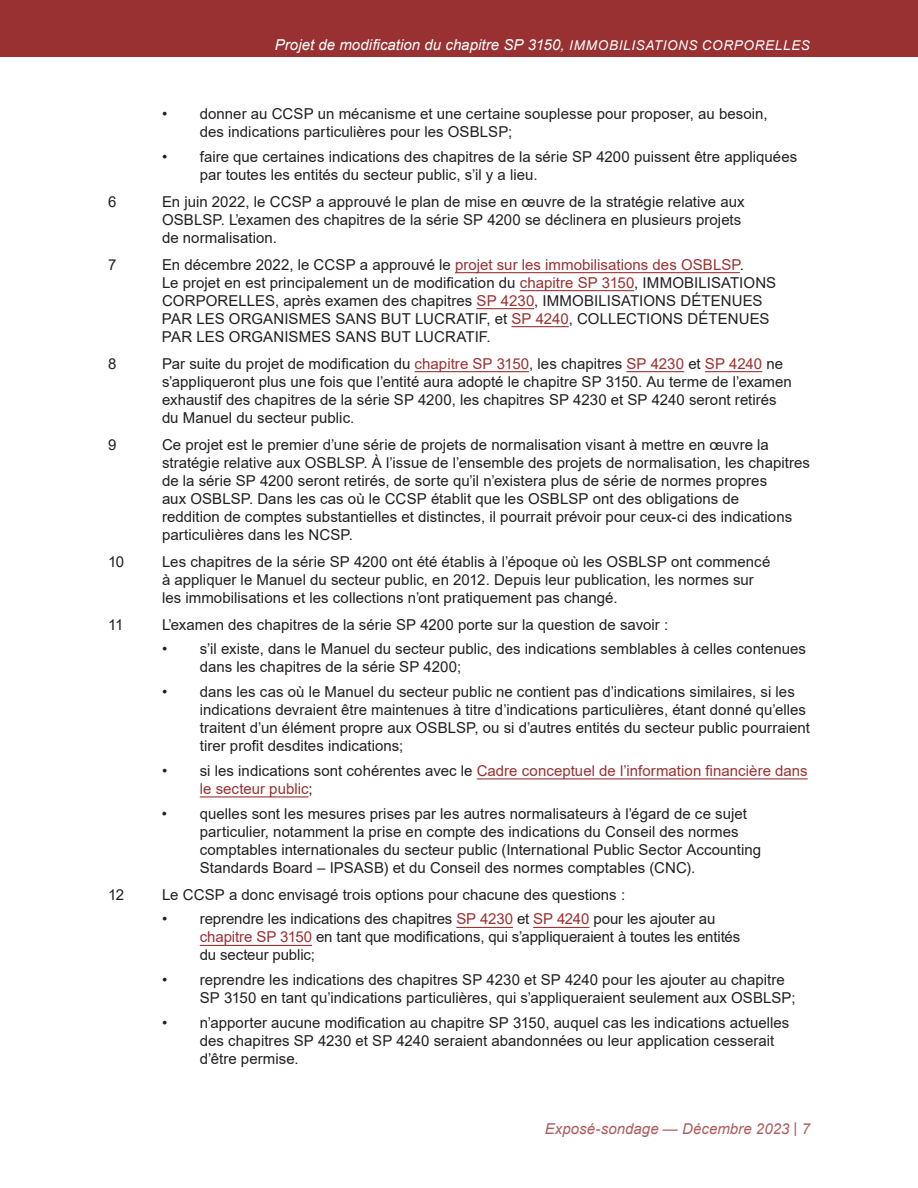
<style>
.page{position:relative;width:918px;height:1188px;background:#fff}
.page>*{position:absolute;margin:0;border:0;box-sizing:border-box;transform-origin:0 0}
.t1{font:15px/18px "Arial";letter-spacing:.005em;color:#231f20}
.t2{font:15px/18px "Arial";letter-spacing:.005em;color:#993132}
.t3{font:italic 15px "Arial";letter-spacing:.005em;color:#fff}
.t4{font:italic 15px "Arial";letter-spacing:.005em;color:#ae5c5d}
.s1{font-size:13.5px}
.s2{color:#993132}
.s3{color:#231f20}
</style>
<div class="page">
<div style="left:0;top:0;width:918px;height:57px;background:#993132"></div>
<hr style="left:455px;top:272px;width:285px;height:1px;background:#993132">
<hr style="left:520px;top:290px;width:114px;height:1px;background:#993132">
<hr style="left:477px;top:308px;width:57px;height:1px;background:#993132">
<hr style="left:511px;top:326px;width:58px;height:1px;background:#993132">
<hr style="left:415px;top:371px;width:114px;height:1px;background:#993132">
<hr style="left:626px;top:371px;width:58px;height:1px;background:#993132">
<hr style="left:705px;top:371px;width:57px;height:1px;background:#993132">
<hr style="left:477px;top:778px;width:331px;height:1px;background:#993132">
<hr style="left:200px;top:796px;width:108px;height:1px;background:#993132">
<hr style="left:456px;top:927px;width:57px;height:1px;background:#993132">
<hr style="left:533px;top:927px;width:56px;height:1px;background:#993132">
<hr style="left:200px;top:945px;width:112px;height:1px;background:#993132">
<p class="t3" style="left:275px;top:35px;width:536px">Projet de modification du chapitre SP 3150, <span class="s1">IMMOBILISATIONS CORPORELLES</span></p>
<p class="t1" style="left:200px;top:105px;width:569px;text-indent:-38px">• donner au CCSP un mécanisme et une certaine souplesse pour proposer, au besoin, des indications particulières pour les OSBLSP;</p>
<p class="t1" style="left:200px;top:147px;width:599px;text-indent:-38px">• faire que certaines indications des chapitres de la série SP 4200 puissent être appliquées par toutes les entités du secteur public, s’il y a lieu.</p>
<p class="t1" style="left:108px;top:192px;width:10px">6</p>
<p class="t1" style="left:162px;top:192px;width:584px">En juin 2022, le CCSP a approuvé le plan de mise en œuvre de la stratégie relative aux<br>OSBLSP. L’examen des chapitres de la série SP 4200 se déclinera en plusieurs projets de normalisation.</p>
<p class="t1" style="left:108px;top:255px;width:10px">7</p>
<p class="t1" style="left:162px;top:255px;width:616px">En décembre 2022, le CCSP a approuvé le <span class="s2">projet sur les immobilisations des OSBLSP</span>.<br>Le projet en est principalement un de modification du <span class="s2">chapitre SP 3150</span>, IMMOBILISATIONS CORPORELLES, après examen des chapitres <span class="s2">SP 4230</span>, IMMOBILISATIONS DÉTENUES PAR LES ORGANISMES SANS BUT LUCRATIF, et <span class="s2">SP 4240</span>, COLLECTIONS DÉTENUES PAR LES ORGANISMES SANS BUT LUCRATIF.</p>
<p class="t1" style="left:108px;top:354px;width:10px">8</p>
<p class="t1" style="left:162px;top:354px;width:631px">Par suite du projet de modification du <span class="s2">chapitre SP 3150</span>, les chapitres <span class="s2">SP 4230</span> et <span class="s2">SP 4240</span> ne s’appliqueront plus une fois que l’entité aura adopté le chapitre SP 3150. Au terme de l’examen exhaustif des chapitres de la série SP 4200, les chapitres SP 4230 et SP 4240 seront retirés du Manuel du secteur public.</p>
<p class="t1" style="left:108px;top:435px;width:10px">9</p>
<p class="t1" style="left:162px;top:435px;width:649px">Ce projet est le premier d’une série de projets de normalisation visant à mettre en œuvre la stratégie relative aux OSBLSP. À l’issue de l’ensemble des projets de normalisation, les chapitres de la série SP 4200 seront retirés, de sorte qu’il n’existera plus de série de normes propres<br>aux OSBLSP. Dans les cas où le CCSP établit que les OSBLSP ont des obligations de<br>reddition de comptes substantielles et distinctes, il pourrait prévoir pour ceux-ci des indications particulières dans les NCSP.</p>
<p class="t1" style="left:108px;top:552px;width:18px">10</p>
<p class="t1" style="left:162px;top:552px;width:610px">Les chapitres de la série SP 4200 ont été établis à l’époque où les OSBLSP ont commencé à appliquer le Manuel du secteur public, en 2012. Depuis leur publication, les normes sur les immobilisations et les collections n’ont pratiquement pas changé.</p>
<p class="t1" style="left:108px;top:615px;width:17px">11</p>
<p class="t1" style="left:162px;top:615px;width:508px">L’examen des chapitres de la série SP 4200 porte sur la question de savoir :</p>
<p class="t1" style="left:200px;top:640px;width:608px;text-indent:-38px">• s’il existe, dans le Manuel du secteur public, des indications semblables à celles contenues dans les chapitres de la série SP 4200;</p>
<p class="t1" style="left:200px;top:683px;width:612px;text-indent:-38px">• dans les cas où le Manuel du secteur public ne contient pas d’indications similaires, si les indications devraient être maintenues à titre d’indications particulières, étant donné qu’elles traitent d’un élément propre aux OSBLSP, ou si d’autres entités du secteur public pourraient tirer profit desdites indications;</p>
<p class="t2" style="left:200px;top:762px;width:609px;text-indent:-38px"><span class="s3">• si les indications sont cohérentes avec le</span> Cadre conceptuel de l’information financière dans le secteur public<span class="s3">;</span></p>
<p class="t1" style="left:200px;top:804px;width:563px;text-indent:-38px">• quelles sont les mesures prises par les autres normalisateurs à l’égard de ce sujet particulier, notamment la prise en compte des indications du Conseil des normes comptables internationales du secteur public (International Public Sector Accounting Standards Board – IPSASB) et du Conseil des normes comptables (CNC).</p>
<p class="t1" style="left:108px;top:885px;width:18px">12</p>
<p class="t1" style="left:162px;top:885px;width:465px">Le CCSP a donc envisagé trois options pour chacune des questions :</p>
<p class="t1" style="left:200px;top:910px;width:542px;text-indent:-38px">• reprendre les indications des chapitres <span class="s2">SP 4230</span> et <span class="s2">SP 4240</span> pour les ajouter au <span class="s2">chapitre SP 3150</span> en tant que modifications, qui s’appliqueraient à toutes les entités du secteur public;</p>
<p class="t1" style="left:200px;top:971px;width:597px;text-indent:-38px">• reprendre les indications des chapitres SP 4230 et SP 4240 pour les ajouter au chapitre<br>SP 3150 en tant qu’indications particulières, qui s’appliqueraient seulement aux OSBLSP;</p>
<p class="t1" style="left:200px;top:1014px;width:591px;text-indent:-38px">• n’apporter aucune modification au chapitre SP 3150, auquel cas les indications actuelles des chapitres SP 4230 et SP 4240 seraient abandonnées ou leur application cesserait d’être permise.</p>
<p class="t4" style="left:545px;top:1119px;width:267px">Exposé-sondage — Décembre 2023 | 7</p>
</div>
